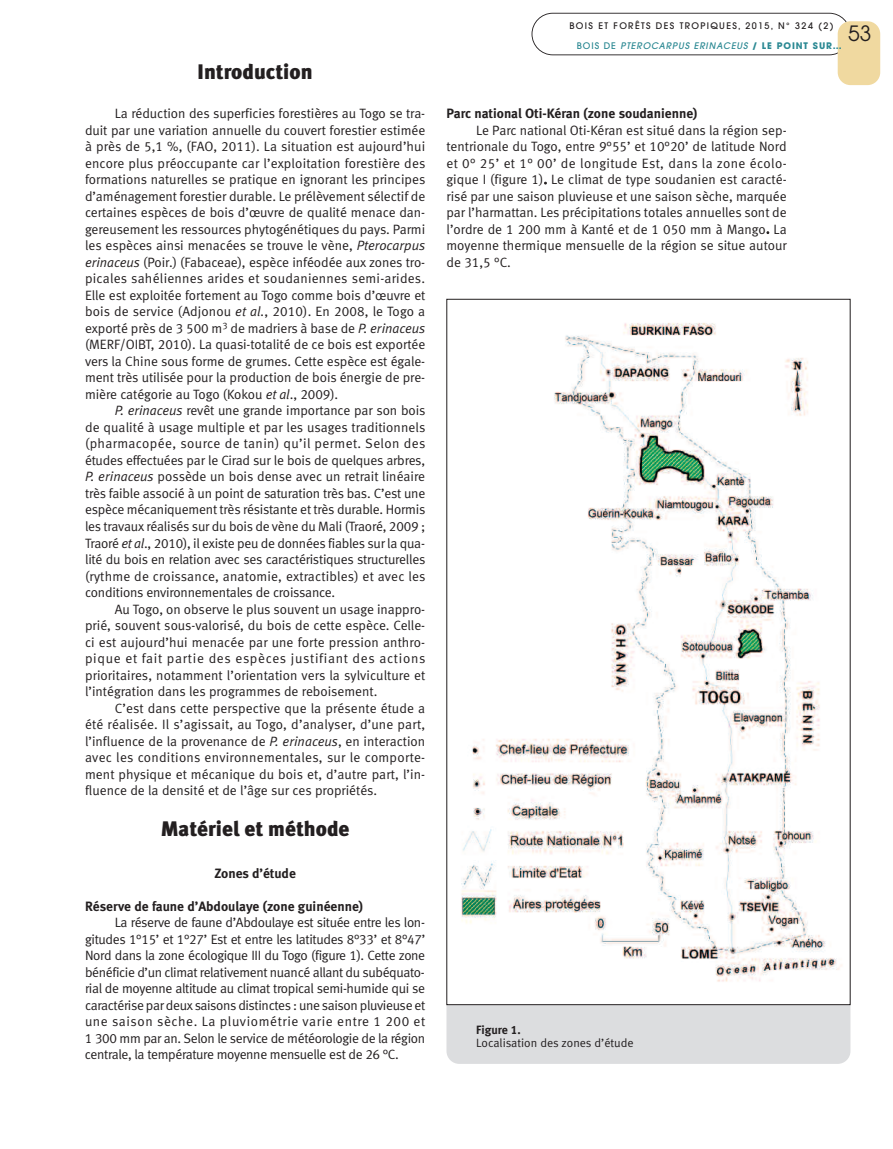
<style>
.page{position:relative;width:893px;height:1149px;background:#fff}
.page>*{position:absolute;margin:0;border:0;box-sizing:border-box;transform-origin:0 0}
.t1{font:21px "Meta Black LF";color:#231f20}
.t2{font:21px "Avant Garde";color:#231f20}
.t3{font:13.5px/16.5px "Meta Normal LF";letter-spacing:-.005em;color:#231f20;text-align:justify}
.t4{font:13.5px "Meta Bold LF";color:#231f20}
.t5{font:12px "Meta Normal LF";color:#231f20}
.t6{font:12px "Meta Bold LF";color:#231f20}
.t7{font:500 9px "Avant Garde";letter-spacing:.15em;color:#231f20}
.t8{font:italic 500 9px "Avant Garde";letter-spacing:.1em;color:#2c8993}
.s1{font-style:italic}
.s2{font-style:normal}
.s3{font-weight:700;font-style:normal}
</style>
<div class="page">
<svg style="left:531px;top:13px;width:316px;height:42px"></svg>
<div style="left:838px;top:21px;width:42px;height:64px;background:#f0d9a0;border-radius:13px"></div>
<div style="left:446px;top:299px;width:404px;height:764px;background:#dcdddf;border-radius:13px"></div>
<div style="left:447px;top:299px;width:403px;height:705px;background:#fff"></div>
<img style="left:461px;top:323px;width:381px;height:659px">
<h1 class="t1" style="left:198px;top:65px;width:116px">Introduction</h1>
<p class="t3" style="left:85px;top:106px;width:342px;text-indent:30px">La réduction des superficies forestières au Togo se tra&shy;duit par une variation annuelle du couvert forestier estimée à près de 5,1 %, (FAO, 2011). La situation est aujourd’hui encore plus préoccupante car l’exploitation forestière des formations naturelles se pratique en ignorant les principes d’aménagement forestier durable. Le prélèvement sélectif de certaines espèces de bois d’œuvre de qualité menace dan&shy;gereusement les ressources phytogénétiques du pays. Parmi les espèces ainsi menacées se trouve le vène, <span class="s1">Pterocarpus erinaceus</span> (Poir.) (Fabaceae), espèce inféodée aux zones tro&shy;picales sahéliennes arides et soudaniennes semi-arides.<br>Elle est exploitée fortement au Togo comme bois d’œuvre et bois de service (Adjonou <span class="s1">et al.</span>, 2010). En 2008, le Togo a exporté près de 3 500 m<sup>3</sup> de madriers à base de <span class="s1">P. erinaceus </span>(MERF/OIBT, 2010). La quasi-totalité de ce bois est exportée vers la Chine sous forme de grumes. Cette espèce est égale&shy;ment très utilisée pour la production de bois énergie de pre&shy;mière catégorie au Togo (Kokou <span class="s1">et al</span>., 2009).</p>
<p class="t3" style="left:85px;top:403px;width:342px;text-indent:30px"><span class="s1">P. erinaceus</span> revêt une grande importance par son bois de qualité à usage multiple et par les usages traditionnels (pharmacopée, source de tanin) qu’il permet. Selon des études effectuées par le Cirad sur le bois de quelques arbres, <span class="s1">P. erinaceus</span> possède un bois dense avec un retrait linéaire très faible associé à un point de saturation très bas. C’est une espèce mécaniquement très résistante et très durable. Hormis les travaux réalisés sur du bois de vène du Mali (Traoré, 2009 ; Traoré <span class="s1">et al</span>., 2010), il existe peu de données fiables sur la qua&shy;lité du bois en relation avec ses caractéristiques structurelles (rythme de croissance, anatomie, extractibles) et avec les conditions environnementales de croissance.</p>
<p class="t3" style="left:85px;top:601px;width:342px;text-indent:30px">Au Togo, on observe le plus souvent un usage inappro&shy;prié, souvent sous-valorisé, du bois de cette espèce. Celle&shy;ci est aujourd’hui menacée par une forte pression anthro&shy;pique et fait partie des espèces justifiant des actions prioritaires, notamment l’orientation vers la sylviculture et l’intégration dans les programmes de reboisement.</p>
<p class="t3" style="left:85px;top:700px;width:342px;text-indent:30px">C’est dans cette perspective que la présente étude a été réalisée. Il s’agissait, au Togo, d’analyser, d’une part, l’influence de la provenance de <span class="s1">P. erinaceus</span>, en interaction avec les conditions environnementales, sur le comporte&shy;ment physique et mécanique du bois et, d’autre part, l’in&shy;fluence de la densité et de l’âge sur ces propriétés.</p>
<h1 class="t1" style="left:161px;top:821px;width:190px">Matériel et méthode</h1>
<p class="t4" style="left:214px;top:868px;width:83px">Zones d’étude</p>
<p class="t4" style="left:85px;top:901px;width:279px">Réserve de faune d’Abdoulaye (zone guinéenne)</p>
<p class="t3" style="left:85px;top:915px;width:342px;text-indent:30px">La réserve de faune d’Abdoulaye est située entre les lon&shy;gitudes 1°15’ et 1°27’ Est et entre les latitudes 8°33’ et 8°47’ Nord dans la zone écologique III du Togo (figure 1). Cette zone bénéficie d’un climat relativement nuancé allant du subéquato&shy;rial de moyenne altitude au climat tropical semi-humide qui se caractérise par deux saisons distinctes : une saison pluvieuse et une saison sèche. La pluviométrie varie entre 1 200 et 1 300 mm par an. Selon le service de météorologie de la région centrale, la température moyenne mensuelle est de 26 °C.</p>
<p class="t7" style="left:569px;top:23px;width:266px">BOIS ET FORÊTS DES TROPIQUES, 2015, N° 324 (2)</p>
<h1 class="t2" style="left:848px;top:26px;width:25px">53</h1>
<p class="t8" style="left:577px;top:42px;width:267px"><span class="s2">BOIS DE</span> PTEROCARPUS ERINACEUS <span class="s3">/ LE POINT SUR…</span></p>
<p class="t4" style="left:446px;top:109px;width:252px">Parc national Oti-Kéran (zone soudanienne)</p>
<p class="t3" style="left:446px;top:123px;width:342px;text-indent:30px">Le Parc national Oti-Kéran est situé dans la région sep&shy;tentrionale du Togo, entre 9°55’ et 10°20’ de latitude Nord et 0° 25’ et 1° 00’ de longitude Est, dans la zone écolo&shy;gique I (figure 1). Le climat de type soudanien est caracté&shy;risé par une saison pluvieuse et une saison sèche, marquée par l’harmattan. Les précipitations totales annuelles sont de l’ordre de 1 200 mm à Kanté et de 1 050 mm à Mango. La moyenne thermique mensuelle de la région se situe autour de 31,5 °C.</p>
<p class="t6" style="left:476px;top:1025px;width:46px">Figure 1.</p>
<p class="t5" style="left:476px;top:1038px;width:159px">Localisation des zones d’étude</p>
</div>
